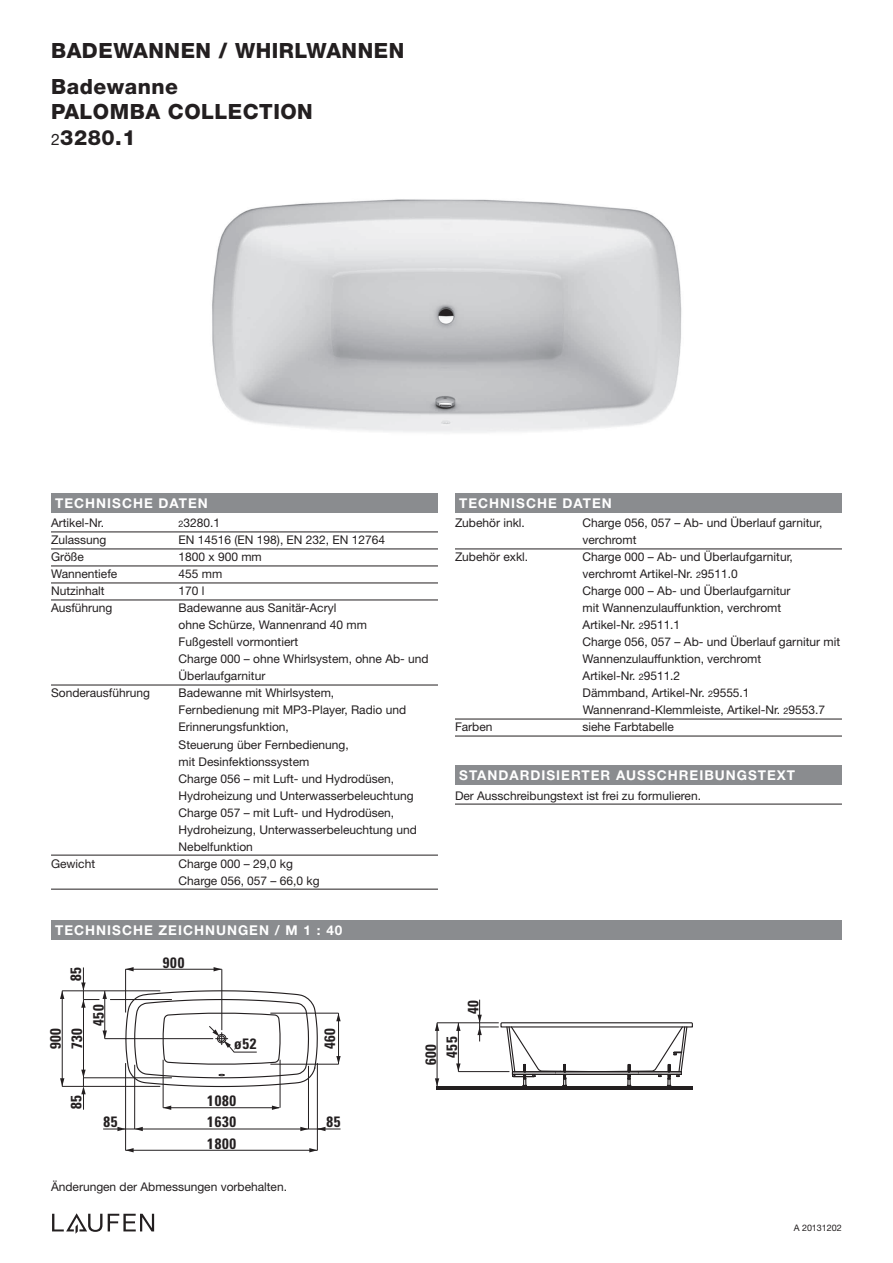
<style>
.page{position:relative;width:893px;height:1263px;background:#fff}
.page>*{position:absolute;margin:0;border:0;box-sizing:border-box;transform-origin:0 0}
.t1{font:800 21px/36.2px "Helvetica Neue";letter-spacing:.025em;color:#231f20}
.t2{font:700 condensed 15px/21.1px "Univers";letter-spacing:.05em;color:#231f20;text-align:center}
.t3{font:700 13.5px "Helvetica Neue";letter-spacing:.075em;color:#fff}
.t4{font:12px/17px "Helvetica Neue";color:#231f20}
.t5{font:9px "Helvetica Neue";color:#231f20}
.s1{font-weight:400;font-size:15.75px}
.s2{font-size:9px}
</style>
<div class="page">
<svg style="left:108px;top:1214px;width:46px;height:17px"></svg>
<svg style="left:52px;top:1213px;width:50px;height:21px"></svg>
<div style="left:51px;top:921px;width:791px;height:19px;background:#8a8c8f"></div>
<div style="left:51px;top:493px;width:387px;height:19px;background:#8a8c8f"></div>
<hr style="left:51px;top:532px;width:387px;height:1px;background:#231f20">
<hr style="left:51px;top:549px;width:387px;height:1px;background:#231f20">
<hr style="left:51px;top:566px;width:387px;height:1px;background:#231f20">
<hr style="left:51px;top:583px;width:387px;height:1px;background:#231f20">
<hr style="left:51px;top:600px;width:387px;height:1px;background:#231f20">
<hr style="left:51px;top:685px;width:387px;height:1px;background:#231f20">
<hr style="left:51px;top:855px;width:387px;height:1px;background:#231f20">
<hr style="left:51px;top:889px;width:387px;height:1px;background:#231f20">
<div style="left:455px;top:765px;width:387px;height:19px;background:#8a8c8f"></div>
<hr style="left:455px;top:804px;width:387px;height:1px;background:#231f20">
<div style="left:455px;top:493px;width:387px;height:19px;background:#8a8c8f"></div>
<hr style="left:455px;top:549px;width:387px;height:1px;background:#231f20">
<hr style="left:455px;top:719px;width:387px;height:1px;background:#231f20">
<hr style="left:455px;top:736px;width:387px;height:1px;background:#231f20">
<img style="left:212px;top:199px;width:470px;height:234px">
<hr style="left:437px;top:1022px;width:62px;height:1px;background:#231f20">
<hr style="left:437px;top:1023px;width:1px;height:63px;background:#231f20">
<svg style="left:435px;top:1023px;width:4px;height:8px"></svg>
<svg style="left:456px;top:1023px;width:5px;height:8px"></svg>
<hr style="left:458px;top:1023px;width:1px;height:49px;background:#231f20">
<svg style="left:456px;top:1063px;width:5px;height:8px"></svg>
<svg style="left:435px;top:1078px;width:4px;height:8px"></svg>
<hr style="left:458px;top:1071px;width:51px;height:1px;background:#231f20">
<hr style="left:436px;top:1086px;width:256px;height:3px;background:#231f20">
<hr style="left:62px;top:991px;width:1px;height:95px;background:#231f20">
<hr style="left:83px;top:999px;width:1px;height:79px;background:#231f20">
<hr style="left:62px;top:990px;width:98px;height:1px;background:#231f20">
<hr style="left:62px;top:1086px;width:98px;height:1px;background:#231f20">
<hr style="left:104px;top:991px;width:1px;height:48px;background:#231f20">
<hr style="left:105px;top:1038px;width:108px;height:1px;background:#231f20">
<hr style="left:110px;top:999px;width:62px;height:1px;background:#231f20">
<hr style="left:83px;top:1077px;width:89px;height:1px;background:#231f20">
<svg style="left:60px;top:991px;width:4px;height:8px"></svg>
<svg style="left:60px;top:1078px;width:4px;height:8px"></svg>
<svg style="left:103px;top:1030px;width:4px;height:9px"></svg>
<hr style="left:125px;top:1063px;width:1px;height:87px;background:#231f20">
<hr style="left:317px;top:1063px;width:1px;height:87px;background:#231f20">
<hr style="left:125px;top:1150px;width:192px;height:1px;background:#231f20">
<svg style="left:125px;top:1148px;width:9px;height:4px"></svg>
<svg style="left:309px;top:1148px;width:8px;height:4px"></svg>
<hr style="left:163px;top:1107px;width:116px;height:1px;background:#231f20">
<svg style="left:163px;top:1105px;width:8px;height:5px"></svg>
<svg style="left:272px;top:1105px;width:8px;height:5px"></svg>
<hr style="left:338px;top:1013px;width:1px;height:51px;background:#231f20">
<svg style="left:336px;top:1013px;width:5px;height:8px"></svg>
<svg style="left:336px;top:1056px;width:5px;height:8px"></svg>
<hr style="left:270px;top:1013px;width:68px;height:1px;background:#231f20">
<hr style="left:270px;top:1064px;width:68px;height:1px;background:#231f20">
<hr style="left:280px;top:1060px;width:1px;height:48px;background:#231f20">
<hr style="left:163px;top:1060px;width:1px;height:48px;background:#231f20">
<hr style="left:125px;top:969px;width:1px;height:43px;background:#231f20">
<hr style="left:222px;top:969px;width:1px;height:61px;background:#231f20">
<hr style="left:125px;top:969px;width:97px;height:1px;background:#231f20">
<svg style="left:125px;top:967px;width:9px;height:4px"></svg>
<svg style="left:214px;top:967px;width:8px;height:4px"></svg>
<svg style="left:81px;top:967px;width:26px;height:41px"></svg>
<svg style="left:81px;top:1070px;width:5px;height:40px"></svg>
<hr style="left:134px;top:1065px;width:1px;height:64px;background:#231f20">
<svg style="left:103px;top:1127px;width:23px;height:4px"></svg>
<svg style="left:135px;top:1127px;width:8px;height:4px"></svg>
<hr style="left:308px;top:1066px;width:1px;height:63px;background:#231f20">
<svg style="left:300px;top:1127px;width:8px;height:4px"></svg>
<hr style="left:123px;top:1129px;width:198px;height:1px;background:#231f20">
<svg style="left:317px;top:1127px;width:24px;height:4px"></svg>
<svg style="left:125px;top:990px;width:193px;height:98px"></svg>
<svg style="left:477px;top:1000px;width:216px;height:87px"></svg>
<h1 class="t1" style="left:51px;top:34px;width:355px">BADEWANNEN / WHIRLWANNEN<br>Badewanne</h1>
<h1 class="t1" style="left:51px;top:95px;width:263px">PALOMBA COLLECTION</h1>
<h1 class="t1" style="left:51px;top:121px;width:86px"><span class="s1">2</span>3280.1</h1>
<p class="t3" style="left:55px;top:498px;width:154px">TECHNISCHE DATEN</p>
<p class="t4" style="left:51px;top:516px;width:55px">Artikel-Nr.</p>
<p class="t4" style="left:179px;top:516px;width:43px"><span class="s2">2</span>3280.1</p>
<p class="t4" style="left:51px;top:533px;width:57px">Zulassung</p>
<p class="t4" style="left:179px;top:533px;width:208px">EN 14516 (EN 198), EN 232, EN 12764</p>
<p class="t4" style="left:51px;top:550px;width:35px">Größe</p>
<p class="t4" style="left:179px;top:550px;width:85px">1800 x 900 mm</p>
<p class="t4" style="left:51px;top:567px;width:68px">Wannentiefe</p>
<p class="t4" style="left:179px;top:567px;width:45px">455 mm</p>
<p class="t4" style="left:51px;top:584px;width:55px">Nutzinhalt</p>
<p class="t4" style="left:179px;top:584px;width:27px">170 l</p>
<p class="t4" style="left:51px;top:601px;width:63px">Ausführung</p>
<p class="t4" style="left:179px;top:601px;width:252px">Badewanne aus Sanitär-Acryl<br>ohne Schürze, Wannenrand 40 mm<br>Fußgestell vormontiert<br>Charge 000 – ohne Whirlsystem, ohne Ab- und<br>Überlaufgarnitur</p>
<p class="t4" style="left:51px;top:686px;width:101px">Sonderausführung</p>
<p class="t4" style="left:179px;top:686px;width:240px">Badewanne mit Whirlsystem, Fernbedienung mit MP3-Player, Radio und Erinnerungsfunktion,<br>Steuerung über Fernbedienung,<br>mit Desinfektionssystem<br>Charge 056 – mit Luft- und Hydrodüsen, Hydroheizung und Unterwasserbeleuchtung Charge 057 – mit Luft- und Hydrodüsen, Hydroheizung, Unterwasserbeleuchtung und Nebelfunktion</p>
<p class="t4" style="left:51px;top:856px;width:46px">Gewicht</p>
<p class="t4" style="left:179px;top:856px;width:143px">Charge 000 – 29,0 kg<br>Charge 056, 057 – 66,0 kg</p>
<p class="t3" style="left:55px;top:925px;width:289px">TECHNISCHE ZEICHNUNGEN / M 1 : 40</p>
<p class="t2" style="left:67px;top:981px;width:16px;rotate:-90deg">85</p>
<p class="t2" style="left:89px;top:1026px;width:23px;rotate:-90deg">450</p>
<p class="t2" style="left:163px;top:953px;width:23px">900</p>
<p class="t3" style="left:459px;top:498px;width:154px">TECHNISCHE DATEN</p>
<p class="t4" style="left:455px;top:516px;width:71px">Zubehör inkl.</p>
<p class="t4" style="left:583px;top:516px;width:241px">Charge 056, 057 – Ab- und Überlauf garnitur, verchromt</p>
<p class="t4" style="left:455px;top:550px;width:75px">Zubehör exkl.</p>
<p class="t4" style="left:583px;top:550px;width:259px">Charge 000 – Ab- und Überlaufgarnitur, verchromt Artikel-Nr. <span class="s2">2</span>9511.0<br>Charge 000 – Ab- und Überlaufgarnitur<br>mit Wannenzulauffunktion, verchromt<br>Artikel-Nr. <span class="s2">2</span>9511.1<br>Charge 056, 057 – Ab- und Überlauf garnitur mit Wannenzulauffunktion, verchromt<br>Artikel-Nr. <span class="s2">2</span>9511.2<br>Dämmband, Artikel-Nr. <span class="s2">2</span>9555.1<br>Wannenrand-Klemmleiste, Artikel-Nr. <span class="s2">2</span>9553.7</p>
<p class="t4" style="left:455px;top:720px;width:39px">Farben</p>
<p class="t4" style="left:583px;top:720px;width:93px">siehe Farbtabelle</p>
<p class="t3" style="left:459px;top:770px;width:337px">STANDARDISIERTER AUSSCHREIBUNGSTEXT</p>
<p class="t4" style="left:455px;top:788px;width:248px">Der Ausschreibungstext ist frei zu formulieren.</p>
<p class="t2" style="left:464px;top:1014px;width:16px;rotate:-90deg">40</p>
<p class="t2" style="left:46px;top:1049px;width:23px;text-align:left;rotate:-90deg">900<br>730</p>
<p class="t2" style="left:67px;top:1109px;width:16px;rotate:-90deg">85</p>
<p class="t2" style="left:234px;top:1034px;width:24px">ø52</p>
<p class="t2" style="left:207px;top:1092px;width:30px">1080</p>
<p class="t2" style="left:321px;top:1049px;width:23px;rotate:-90deg">460</p>
<p class="t2" style="left:103px;top:1112px;width:16px">85</p>
<p class="t2" style="left:207px;top:1112px;width:30px">1630</p>
<p class="t2" style="left:327px;top:1112px;width:16px">85</p>
<p class="t2" style="left:207px;top:1134px;width:30px">1800</p>
<p class="t4" style="left:51px;top:1179px;width:238px">Änderungen der Abmessungen vorbehalten.</p>
<p class="t2" style="left:422px;top:1065px;width:30px;rotate:-90deg">600<br>455</p>
<p class="t5" style="left:794px;top:1224px;width:50px">A 20131202</p>
</div>
